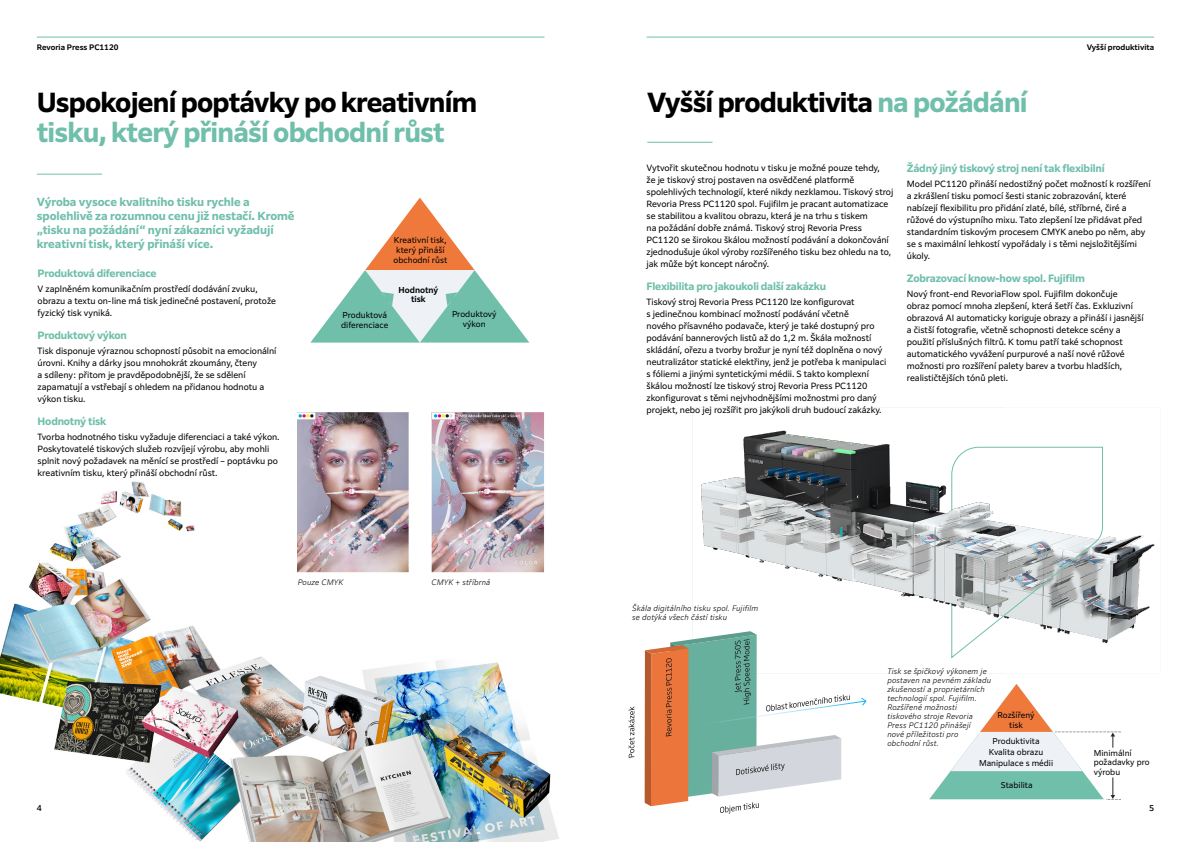
<style>
.page{position:relative;width:1191px;height:842px;background:#fff}
.page>*{position:absolute;margin:0;border:0;box-sizing:border-box;transform-origin:0 0}
.main_heads{font:700 26px/30px "Clarimo UDPE";letter-spacing:-.03em;color:#000}
.text{font:700 11px/14px "Clarimo UDPE";letter-spacing:-.005em;color:#70bfab}
.para_heads_green{font:700 10px "Clarimo UDPE";letter-spacing:-.02em;color:#70bfab}
.text-2{font:8.5px/12px "Clarimo UDPE";letter-spacing:-.005em;color:#000}
.triangle_diagrams{font:8.1px/9.7px "Clarimo UDPE";color:#000;text-align:center}
.triangle_diagrams-2{font:600 8.1px/9.7px "Clarimo UDPE";color:#000;text-align:center}
.Page_-_body_text{font:8px/9.6px "Clarimo UDPE";color:#000;text-align:center}
.t1{font:500 8px "Clarimo UDPE";color:#000}
.Page_-_captions{font:italic 300 7.5px/9px "Clarimo UDPE";letter-spacing:.02em;color:#000}
.t2{font:600 7.5px "Clarimo UDPE";color:#000}
.s1{color:#70bfab}
</style>
<div class="page">
<img style="left:1103px;top:535px;width:52px;height:109px">
<img style="left:0;top:467px;width:559px;height:375px">
<svg style="left:929px;top:684px;width:192px;height:116px"></svg>
<img style="left:298px;top:412px;width:257px;height:161px">
<svg style="left:310px;top:198px;width:219px;height:145px"></svg>
<hr style="left:37px;top:174px;width:65px;height:1px;background:#70bfab">
<hr style="left:647px;top:142px;width:65px;height:1px;background:#70bfab">
<svg style="left:1003px;top:446px;width:100px;height:197px"></svg>
<img style="left:701px;top:430px;width:302px;height:229px">
<svg style="left:628px;top:706px;width:6px;height:52px"></svg>
<svg style="left:644px;top:631px;width:222px;height:183px"></svg>
<hr style="left:646px;top:37px;width:508px;height:1px;background:#70bfab">
<hr style="left:37px;top:37px;width:507px;height:1px;background:#70bfab">
<p class="t2" style="left:37px;top:41px;width:83px">Revoria Press PC1120</p>
<p class="t2" style="left:1086px;top:41px;width:69px">Vyšší produktivita</p>
<p class="main_heads" style="left:647px;top:86px;width:382px">Vyšší produktivita <span class="s1">na požádání</span></p>
<p class="main_heads" style="left:37px;top:86px;width:442px">Uspokojení poptávky po kreativním <span class="s1">tisku, který přináší obchodní růst</span></p>
<p class="text" style="left:37px;top:194px;width:259px">Výroba vysoce kvalitního tisku rychle a spolehlivě za rozumnou cenu již nestačí. Kromě „tisku na požádání“ nyní zákazníci vyžadují kreativní tisk, který přináší více.</p>
<p class="para_heads_green" style="left:38px;top:265px;width:120px">Produktová diferenciace</p>
<p class="text-2" style="left:38px;top:282px;width:240px">V zaplněném komunikačním prostředí dodávání zvuku, obrazu a textu on-line má tisk jedinečné postavení, protože fyzický tisk vyniká.</p>
<p class="para_heads_green" style="left:38px;top:327px;width:91px">Produktový výkon</p>
<p class="text-2" style="left:38px;top:344px;width:240px">Tisk disponuje výraznou schopností působit na emocionální úrovni. Knihy a dárky jsou mnohokrát zkoumány, čteny<br>a sdíleny: přitom je pravděpodobnější, že se sdělení zapamatují a vstřebají s ohledem na přidanou hodnotu a výkon tisku.</p>
<p class="para_heads_green" style="left:38px;top:413px;width:70px">Hodnotný tisk</p>
<p class="text-2" style="left:38px;top:430px;width:243px">Tvorba hodnotného tisku vyžaduje diferenciaci a také výkon.<br>Poskytovatelé tiskových služeb rozvíjejí výrobu, aby mohli splnit nový požadavek na měnící se prostředí – poptávku po kreativním tisku, který přináší obchodní růst.</p>
<p class="triangle_diagrams" style="left:393px;top:235px;width:55px">Kreativní tisk, který přináší obchodní růst</p>
<p class="triangle_diagrams-2" style="left:398px;top:284px;width:41px">Hodnotný tisk</p>
<p class="triangle_diagrams" style="left:341px;top:310px;width:49px;text-align:left">Produktová diferenciace</p>
<p class="triangle_diagrams" style="left:452px;top:309px;width:46px">Produktový výkon</p>
<p class="Page_-_captions" style="left:298px;top:577px;width:47px">Pouze CMYK</p>
<p class="Page_-_captions" style="left:431px;top:577px;width:60px">CMYK + stříbrná</p>
<p class="text-2" style="left:646px;top:161px;width:248px">Vytvořit skutečnou hodnotu v tisku je možné pouze tehdy,<br>že je tiskový stroj postaven na osvědčené platformě spolehlivých technologií, které nikdy nezklamou. Tiskový stroj Revoria Press PC1120 spol. Fujifilm je pracant automatizace se stabilitou a kvalitou obrazu, která je na trhu s tiskem<br>na požádání dobře známá. Tiskový stroj Revoria Press PC1120 se širokou škálou možností podávání a dokončování zjednodušuje úkol výroby rozšířeného tisku bez ohledu na to, jak může být koncept náročný.</p>
<p class="para_heads_green" style="left:646px;top:278px;width:181px">Flexibilita pro jakoukoli další zakázku</p>
<p class="text-2" style="left:646px;top:295px;width:241px">Tiskový stroj Revoria Press PC1120 lze konfigurovat<br>s jedinečnou kombinací možností podávání včetně<br>nového přísavného podavače, který je také dostupný pro podávání bannerových listů až do 1,2 m. Škála možností skládání, ořezu a tvorby brožur je nyní též doplněna o nový neutralizátor statické elektřiny, jenž je potřeba k manipulaci s fóliemi a jinými syntetickými médii. S takto komplexní škálou možností lze tiskový stroj Revoria Press PC1120 zkonfigurovat s těmi nejvhodnějšími možnostmi pro daný projekt, nebo jej rozšířit pro jakýkoli druh budoucí zakázky.</p>
<p class="para_heads_green" style="left:907px;top:160px;width:199px">Žádný jiný tiskový stroj není tak flexibilní</p>
<p class="text-2" style="left:907px;top:177px;width:245px">Model PC1120 přináší nedostižný počet možností k rozšíření a zkrášlení tisku pomocí šesti stanic zobrazování, které nabízejí flexibilitu pro přidání zlaté, bílé, stříbrné, čiré a růžové do výstupního mixu. Tato zlepšení lze přidávat před standardním tiskovým procesem CMYK anebo po něm, aby se s maximální lehkostí vypořádaly i s těmi nejsložitějšími úkoly.</p>
<p class="para_heads_green" style="left:907px;top:270px;width:179px">Zobrazovací know-how spol. Fujifilm</p>
<p class="text-2" style="left:907px;top:287px;width:238px">Nový front-end RevoriaFlow spol. Fujifilm dokončuje<br>obraz pomocí mnoha zlepšení, která šetří čas. Exkluzivní obrazová AI automaticky koriguje obrazy a přináší i jasnější a čistší fotografie, včetně schopnosti detekce scény a použití příslušných filtrů. K tomu patří také schopnost automatického vyvážení purpurové a naší nové růžové možnosti pro rozšíření palety barev a tvorbu hladších, realističtějších tónů pleti.</p>
<p class="Page_-_captions" style="left:632px;top:603px;width:128px">Škála digitálního tisku spol. Fujifilm se dotýká všech částí tisku</p>
<p class="Page_-_captions" style="left:887px;top:666px;width:105px">Tisk se špičkový výkonem je postaven na pevném základu zkušeností a proprietárních technologií spol. Fujifilm.<br>Rozšířené možnosti tiskového stroje Revoria<br>Press PC1120 přinášejí<br>nové příležitosti pro obchodní růst.</p>
<p class="Page_-_body_text" style="left:997px;top:710px;width:39px">Rozšířený tisk</p>
<p class="Page_-_body_text" style="left:979px;top:735px;width:76px;line-height:11px">Produktivita<br>Kvalita obrazu<br>Manipulace s médii</p>
<p class="Page_-_body_text" style="left:1001px;top:780px;width:33px">Stabilita</p>
<p class="Page_-_body_text" style="left:1093px;top:747px;width:57px;text-align:left">Minimální požadavky pro výrobu</p>
<p class="t1" style="left:37px;top:802px;width:7px">4</p>
<p class="t1" style="left:1149px;top:802px;width:7px">5</p>
</div>
